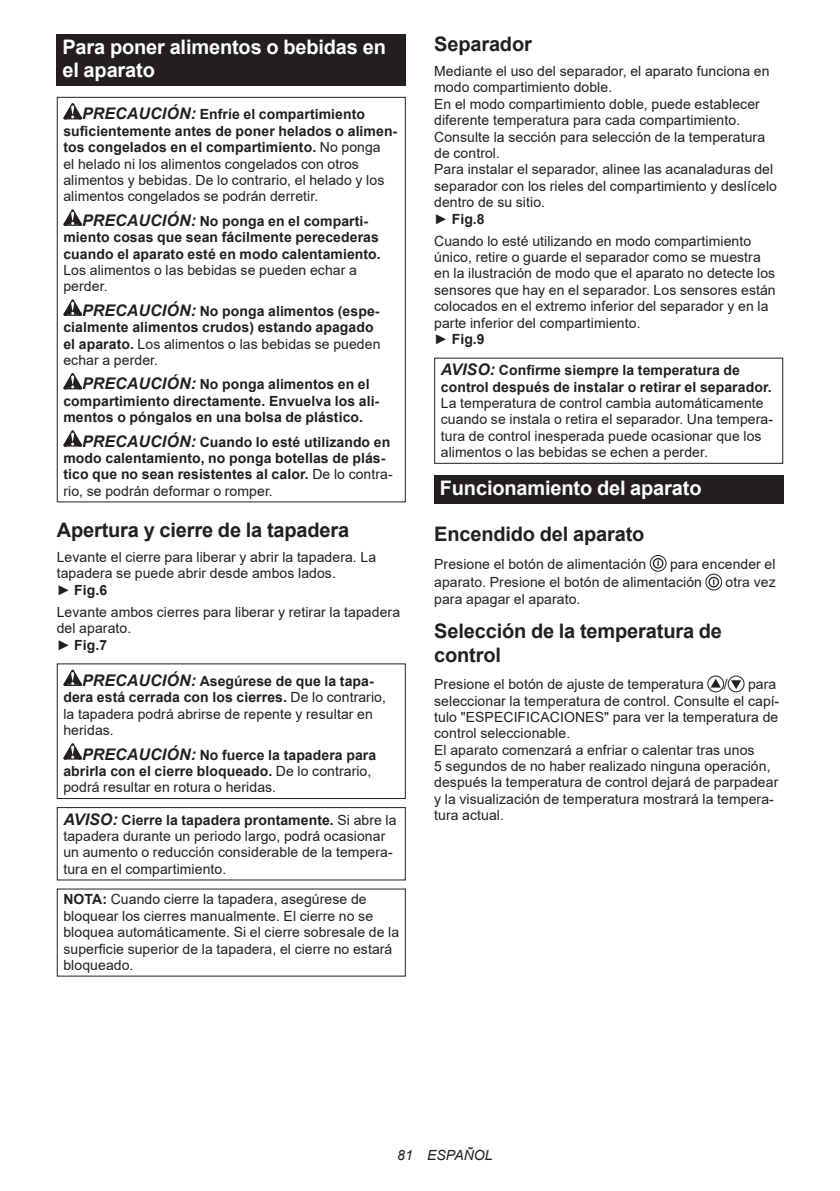
<style>
.page{position:relative;width:840px;height:1191px;background:#fff}
.page>*{position:absolute;margin:0;border:0;box-sizing:border-box;transform-origin:0 0}
.t1{font:700 20px/23.4px "Arial";letter-spacing:-.01em;color:#231f20}
.t2{font:700 20px/23.4px "Arial";letter-spacing:-.01em;color:#fff}
.t3{font:14px/16.4px "Arial";letter-spacing:.005em;color:#231f20}
.t4{font:700 14px/16.4px "Arial";letter-spacing:.005em;color:#231f20}
.t5{font:italic 14px "Arial";letter-spacing:.005em;color:#231f20}
.s1{font-weight:700;font-style:italic;font-size:16px}
.s2{font-weight:700}
.s3{font-style:italic;font-size:16px}
.s4{font-weight:400}
</style>
<div class="page">
<div style="left:57px;top:34px;width:348px;height:52px;background:#231f20"></div>
<svg style="left:63px;top:103px;width:19px;height:16px"></svg>
<svg style="left:63px;top:209px;width:19px;height:17px"></svg>
<svg style="left:63px;top:299px;width:19px;height:17px"></svg>
<svg style="left:63px;top:373px;width:19px;height:16px"></svg>
<svg style="left:63px;top:430px;width:19px;height:16px"></svg>
<div style="left:57px;top:97px;width:348px;height:405px;border:1px solid #231f20"></div>
<svg style="left:63px;top:669px;width:19px;height:17px"></svg>
<svg style="left:63px;top:743px;width:19px;height:16px"></svg>
<div style="left:57px;top:663px;width:348px;height:136px;border:1px solid #231f20"></div>
<div style="left:57px;top:807px;width:348px;height:73px;border:1px solid #231f20"></div>
<div style="left:434px;top:358px;width:348px;height:106px;border:1px solid #231f20"></div>
<div style="left:434px;top:475px;width:348px;height:28px;background:#231f20"></div>
<div style="left:649px;top:555px;width:17px;height:16px;border:1px solid #231f20;border-radius:50%"></div>
<svg style="left:651px;top:557px;width:12px;height:12px"></svg>
<div style="left:705px;top:574px;width:16px;height:16px;border:1px solid #231f20;border-radius:50%"></div>
<svg style="left:707px;top:576px;width:12px;height:12px"></svg>
<svg style="left:710px;top:678px;width:10px;height:9px"></svg>
<div style="left:707px;top:675px;width:16px;height:17px;border:1px solid #231f20;border-radius:50%"></div>
<svg style="left:730px;top:680px;width:10px;height:9px"></svg>
<div style="left:727px;top:675px;width:17px;height:17px;border:1px solid #231f20;border-radius:50%"></div>
<h1 class="t2" style="left:62px;top:36px;width:325px">Para poner alimentos o bebidas en el aparato</h1>
<p class="t3" style="left:63px;top:106px;width:335px;text-indent:19px"><span class="s1">PRECAUCIÓN:</span> <span class="s2">Enfríe el compartimiento suficientemente antes de poner helados o alimen&shy;tos congelados en el compartimiento.</span> No ponga<br>el helado ni los alimentos congelados con otros alimentos y bebidas. De lo contrario, el helado y los alimentos congelados se podrán derretir.</p>
<p class="t4" style="left:63px;top:213px;width:319px;text-align:center"><span class="s3">PRECAUCIÓN:</span> No ponga en el comparti&shy;miento cosas que sean fácilmente perecederas cuando el aparato esté en modo calentamiento.</p>
<p class="t3" style="left:63px;top:262px;width:295px">Los alimentos o las bebidas se pueden echar a perder.</p>
<p class="t4" style="left:63px;top:303px;width:318px;text-indent:19px"><span class="s3">PRECAUCIÓN:</span> No ponga alimentos (espe&shy;cialmente alimentos crudos) estando apagado el aparato. <span class="s4">Los alimentos o las bebidas se pueden echar a perder.</span></p>
<p class="t4" style="left:63px;top:376px;width:317px;text-indent:19px"><span class="s3">PRECAUCIÓN:</span> No ponga alimentos en el compartimiento directamente. Envuelva los ali&shy;mentos o póngalos en una bolsa de plástico.</p>
<p class="t4" style="left:63px;top:433px;width:330px;text-indent:19px"><span class="s3">PRECAUCIÓN:</span> Cuando lo esté utilizando en modo calentamiento, no ponga botellas de plás&shy;tico que no sean resistentes al calor. <span class="s4">De lo contra&shy;rio, se podrán deformar o romper.</span></p>
<h1 class="t1" style="left:57px;top:518px;width:294px">Apertura y cierre de la tapadera</h1>
<p class="t3" style="left:57px;top:549px;width:321px">Levante el cierre para liberar y abrir la tapadera. La tapadera se puede abrir desde ambos lados.<br>► <span class="s2">Fig.6</span></p>
<p class="t3" style="left:57px;top:603px;width:345px">Levante ambos cierres para liberar y retirar la tapadera del aparato.<br>► <span class="s2">Fig.7</span></p>
<p class="t3" style="left:63px;top:673px;width:324px;text-indent:19px"><span class="s1">PRECAUCIÓN:</span> <span class="s2">Asegúrese de que la tapa&shy;dera está cerrada con los cierres.</span> De lo contrario, la tapadera podrá abrirse de repente y resultar en heridas.</p>
<p class="t4" style="left:63px;top:746px;width:314px;text-indent:19px"><span class="s3">PRECAUCIÓN:</span> No fuerce la tapadera para abrirla con el cierre bloqueado. <span class="s4">De lo contrario, podrá resultar en rotura o heridas.</span></p>
<p class="t3" style="left:63px;top:811px;width:334px"><span class="s1">AVISO:</span> <span class="s2">Cierre la tapadera prontamente.</span> Si abre la tapadera durante un periodo largo, podrá ocasionar un aumento o reducción considerable de la tempera&shy;tura en el compartimiento.</p>
<p class="t3" style="left:63px;top:891px;width:337px"><span class="s2">NOTA:</span> Cuando cierre la tapadera, asegúrese de bloquear los cierres manualmente. El cierre no se bloquea automáticamente. Si el cierre sobresale de la superficie superior de la tapadera, el cierre no estará bloqueado.</p>
<h1 class="t1" style="left:434px;top:33px;width:99px">Separador</h1>
<p class="t3" style="left:434px;top:63px;width:344px">Mediante el uso del separador, el aparato funciona en modo compartimiento doble.<br>En el modo compartimiento doble, puede establecer diferente temperatura para cada compartimiento.<br>Consulte la sección para selección de la temperatura de control.<br>Para instalar el separador, alinee las acanaladuras del separador con los rieles del compartimiento y deslícelo dentro de su sitio.<br>► <span class="s2">Fig.8</span></p>
<p class="t3" style="left:434px;top:232px;width:343px">Cuando lo esté utilizando en modo compartimiento único, retire o guarde el separador como se muestra en la ilustración de modo que el aparato no detecte los sensores que hay en el separador. Los sensores están colocados en el extremo inferior del separador y en la parte inferior del compartimiento.<br>► <span class="s2">Fig.9</span></p>
<p class="t4" style="left:440px;top:362px;width:332px"><span class="s3">AVISO:</span> Confirme siempre la temperatura de control después de instalar o retirar el separador.</p>
<p class="t3" style="left:440px;top:395px;width:333px">La temperatura de control cambia automáticamente cuando se instala o retira el separador. Una tempera&shy;tura de control inesperada puede ocasionar que los alimentos o las bebidas se echen a perder.</p>
<h1 class="t2" style="left:439px;top:476px;width:263px">Funcionamiento del aparato</h1>
<h1 class="t1" style="left:434px;top:523px;width:212px">Encendido del aparato</h1>
<p class="t3" style="left:434px;top:555px;width:213px">Presione el botón de alimentación</p>
<p class="t3" style="left:434px;top:554px;width:343px;line-height:18.8px;text-indent:236px">para encender el aparato. Presione el botón de alimentación</p>
<p class="t3" style="left:725px;top:574px;width:51px">otra vez</p>
<p class="t3" style="left:434px;top:590px;width:148px">para apagar el aparato.</p>
<h1 class="t1" style="left:434px;top:620px;width:289px">Selección de la temperatura de control</h1>
<p class="t3" style="left:434px;top:676px;width:271px">Presione el botón de ajuste de temperatura</p>
<p class="t3" style="left:723px;top:676px;width:5px">/</p>
<p class="t3" style="left:434px;top:676px;width:346px;text-indent:313px">para seleccionar la temperatura de control. Consulte el capí&shy;tulo "ESPECIFICACIONES" para ver la temperatura de control seleccionable.<br>El aparato comenzará a enfriar o calentar tras unos<br>5 segundos de no haber realizado ninguna operación, después la temperatura de control dejará de parpadear y la visualización de temperatura mostrará la tempera&shy;tura actual.</p>
<p class="t5" style="left:397px;top:1146px;width:97px">81 ESPAÑOL</p>
</div>
